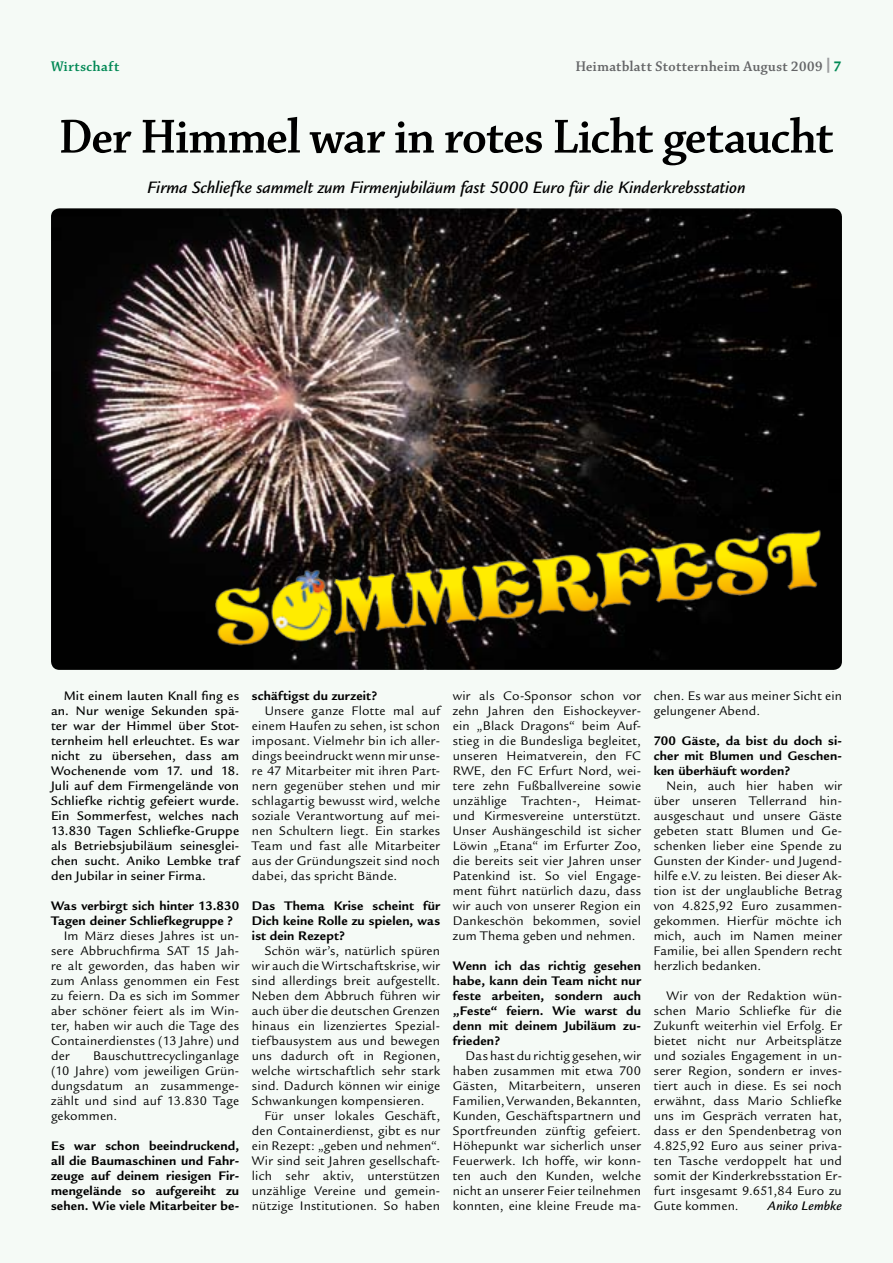
<style>
.page{position:relative;width:893px;height:1263px;background:#f5faf6}
.page>*{position:absolute;margin:0;border:0;box-sizing:border-box;transform-origin:0 0}
.t1{font:51px "Chaparral Pro Semibold Disp";letter-spacing:-.01em;color:#000}
.t2{font:italic 500 18px "Legacy Sans";letter-spacing:-.005em;color:#000}
.t3{font:15px "Chaparral Pro Semibold Disp";letter-spacing:.03em;color:#646567}
.t4{font:15px "Chaparral Pro Semibold Disp";letter-spacing:.04em;color:#008854}
.t5{font:13.5px/15px "Legacy Sans";letter-spacing:.01em;color:#000;text-align:justify}
.t6{font:700 13.5px/15px "Legacy Sans";letter-spacing:.01em;color:#000;text-align:justify}
.t7{font:500 13.5px/15px "Legacy Sans";letter-spacing:.015em;color:#000;text-align:justify}
.t8{font:italic 500 13.5px "Legacy Sans";letter-spacing:.005em;color:#000}
.s1{font-family:"Legacy Sans";font-weight:700;color:#9c9d9f}
</style>
<div class="page">
<img style="left:51px;top:208px;width:791px;height:462px;border-radius:9px">
<img style="left:200px;top:515px;width:628px;height:140px">
<p class="t4" style="left:51px;top:58px;width:70px">Wirtschaft</p>
<p class="t3" style="left:576px;top:58px;width:258px">Heimatblatt Stotternheim August 2009 <span class="s1">|</span></p>
<h1 class="t1" style="left:59px;top:110px;width:775px">Der Himmel war in rotes Licht getaucht</h1>
<h2 class="t2" style="left:147px;top:177px;width:600px">Firma Schliefke sammelt zum Firmenjubiläum fast 5000 Euro für die Kinderkrebsstation</h2>
<p class="t7" style="left:51px;top:688px;width:190px;text-indent:13px">Mit einem lauten Knall fing es an. Nur wenige Sekunden spä&shy;ter war der Himmel über Stot&shy;ternheim hell erleuchtet. Es war nicht zu übersehen, dass am Wochenende vom 17. und 18.<br>Juli auf dem Firmengelände von Schliefke richtig gefeiert wurde.<br>Ein Sommerfest, welches nach 13.830 Tagen Schliefke-Gruppe als Betriebsjubiläum seinesglei&shy;chen sucht. Aniko Lembke traf den Jubilar in seiner Firma.</p>
<p class="t6" style="left:51px;top:898px;width:190px">Was verbirgt sich hinter 13.830<br>Tagen deiner Schliefkegruppe ?</p>
<p class="t5" style="left:51px;top:928px;width:190px;text-indent:13px">Im März dieses Jahres ist un&shy;sere Abbruchfirma SAT 15 Jah&shy;re alt geworden, das haben wir zum Anlass genommen ein Fest zu feiern. Da es sich im Sommer aber schöner feiert als im Win&shy;ter, haben wir auch die Tage des Containerdienstes (13 Jahre) und der</p>
<p class="t5" style="left:51px;top:1048px;width:190px;text-indent:42px">Bauschuttrecyclinganlage (10 Jahre) vom jeweiligen Grün&shy;dungsdatum an zusammenge&shy;zählt und sind auf 13.830 Tage gekommen.</p>
<p class="t6" style="left:51px;top:1138px;width:190px">Es war schon beeindruckend, all die Baumaschinen und Fahr&shy;zeuge auf deinem riesigen Fir&shy;mengelände so aufgereiht zu sehen. Wie viele Mitarbeiter be-</p>
<p class="t6" style="left:252px;top:688px;width:127px">schäftigst du zurzeit?</p>
<p class="t5" style="left:252px;top:703px;width:190px;text-indent:13px">Unsere ganze Flotte mal auf einem Haufen zu sehen, ist schon imposant. Vielmehr bin ich aller&shy;dings beeindruckt wenn mir unse&shy;re 47 Mitarbeiter mit ihren Part&shy;nern gegenüber stehen und mir schlagartig bewusst wird, welche soziale Verantwortung auf mei&shy;nen Schultern liegt. Ein starkes Team und fast alle Mitarbeiter aus der Gründungszeit sind noch dabei, das spricht Bände.</p>
<p class="t6" style="left:252px;top:898px;width:190px">Das Thema Krise scheint für Dich keine Rolle zu spielen, was ist dein Rezept?</p>
<p class="t5" style="left:252px;top:943px;width:190px;text-indent:13px">Schön wär’s, natürlich spüren wir auch die Wirtschaftskrise, wir sind allerdings breit aufgestellt.<br>Neben dem Abbruch führen wir auch über die deutschen Grenzen hinaus ein lizenziertes Spezial&shy;tiefbausystem aus und bewegen uns dadurch oft in Regionen, welche wirtschaftlich sehr stark sind. Dadurch können wir einige Schwankungen kompensieren.</p>
<p class="t5" style="left:252px;top:1108px;width:190px;text-indent:13px">Für unser lokales Geschäft, den Containerdienst, gibt es nur ein Rezept: „geben und nehmen“.<br>Wir sind seit Jahren gesellschaft&shy;lich sehr aktiv, unterstützen unzählige Vereine und gemein&shy;nützige Institutionen. So haben</p>
<p class="t5" style="left:453px;top:688px;width:190px">wir als Co-Sponsor schon vor zehn Jahren den Eishockeyver&shy;ein „Black Dragons“ beim Auf&shy;stieg in die Bundesliga begleitet, unseren Heimatverein, den FC RWE, den FC Erfurt Nord, wei&shy;tere zehn Fußballvereine sowie unzählige Trachten-, Heimat&shy;und Kirmesvereine unterstützt.<br>Unser Aushängeschild ist sicher Löwin „Etana“ im Erfurter Zoo, die bereits seit vier Jahren unser Patenkind ist. So viel Engage&shy;ment führt natürlich dazu, dass wir auch von unserer Region ein Dankeschön bekommen, soviel zum Thema geben und nehmen.</p>
<p class="t6" style="left:453px;top:958px;width:190px">Wenn ich das richtig gesehen habe, kann dein Team nicht nur feste arbeiten, sondern auch „Feste“ feiern. Wie warst du denn mit deinem Jubiläum zu&shy;frieden?</p>
<p class="t5" style="left:453px;top:1048px;width:190px;text-indent:13px">Das hast du richtig gesehen, wir haben zusammen mit etwa 700<br>Gästen, Mitarbeitern, unseren Familien, Verwanden, Bekannten, Kunden, Geschäftspartnern und Sportfreunden zünftig gefeiert.<br>Höhepunkt war sicherlich unser Feuerwerk. Ich hoffe, wir konn&shy;ten auch den Kunden, welche nicht an unserer Feier teilnehmen konnten, eine kleine Freude ma-</p>
<p class="t5" style="left:654px;top:688px;width:190px">chen. Es war aus meiner Sicht ein gelungener Abend.</p>
<p class="t6" style="left:654px;top:733px;width:190px">700 Gäste, da bist du doch si&shy;cher mit Blumen und Geschen&shy;ken überhäuft worden?</p>
<p class="t5" style="left:654px;top:778px;width:190px;text-indent:13px">Nein, auch hier haben wir über unseren Tellerrand hin&shy;ausgeschaut und unsere Gäste gebeten statt Blumen und Ge&shy;schenken lieber eine Spende zu Gunsten der Kinder- und Jugend&shy;hilfe e.V. zu leisten. Bei dieser Ak&shy;tion ist der unglaubliche Betrag von 4.825,92 Euro zusammen&shy;gekommen. Hierfür möchte ich mich, auch im Namen meiner Familie, bei allen Spendern recht herzlich bedanken.</p>
<p class="t5" style="left:654px;top:988px;width:190px;text-indent:13px">Wir von der Redaktion wün&shy;schen Mario Schliefke für die Zukunft weiterhin viel Erfolg. Er bietet nicht nur Arbeitsplätze und soziales Engagement in un&shy;serer Region, sondern er inves&shy;tiert auch in diese. Es sei noch erwähnt, dass Mario Schliefke uns im Gespräch verraten hat, dass er den Spendenbetrag von 4.825,92 Euro aus seiner priva&shy;ten Tasche verdoppelt hat und somit der Kinderkrebsstation Er&shy;furt insgesamt 9.651,84 Euro zu Gute kommen.</p>
<p class="t8" style="left:768px;top:1198px;width:76px">Aniko Lembke</p>
</div>
